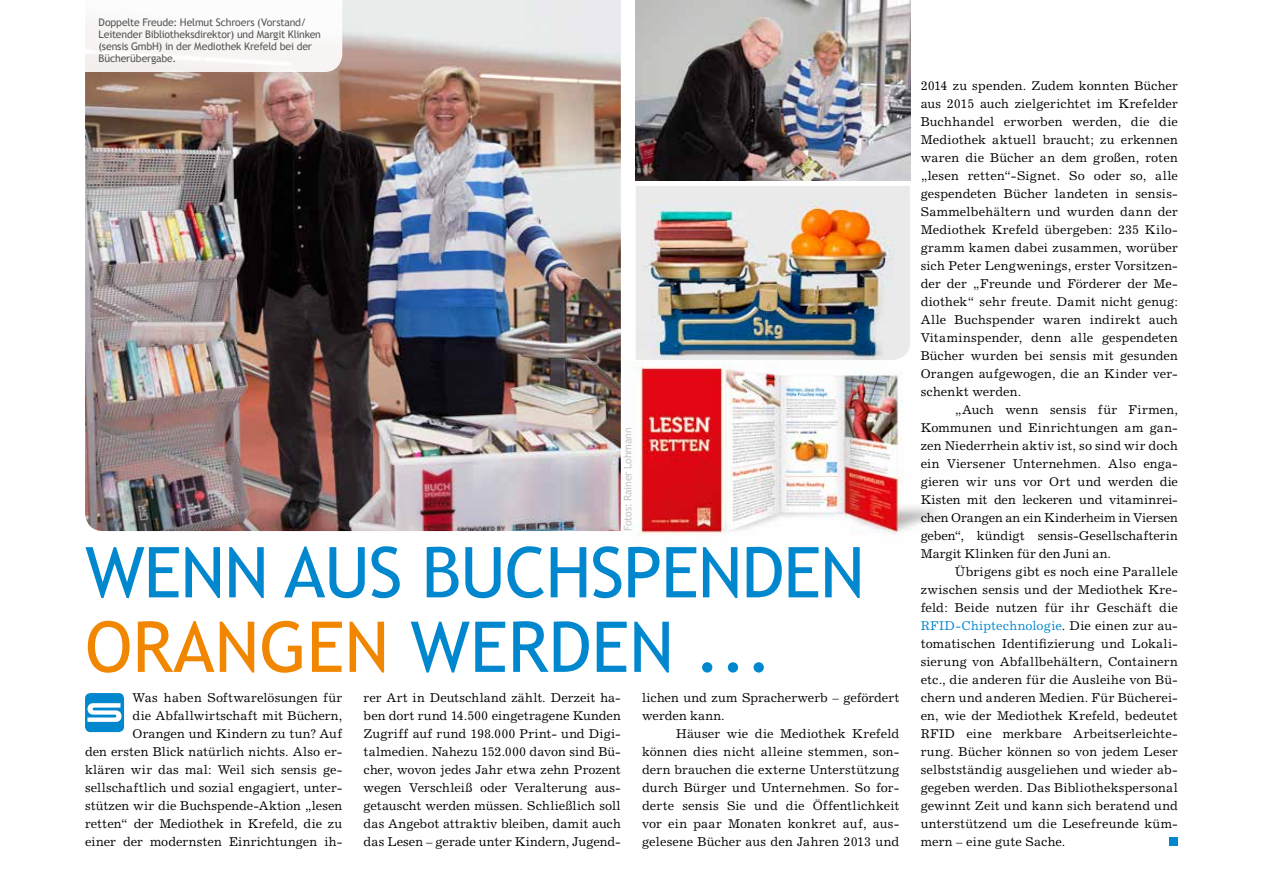
<style>
.page{position:relative;width:1263px;height:893px;background:#fff}
.page>*{position:absolute;margin:0;border:0;box-sizing:border-box;transform-origin:0 0}
.t1{font:70.2px/74.6px "Trebuchet MS";letter-spacing:-.015em;color:#0087ce}
.t2{font:12.75px/18px "Excelsior";letter-spacing:.01em;color:#000;text-align:justify}
.t3{font:10.5px/12px "Trebuchet MS";letter-spacing:-.015em;color:#575756}
.t4{font:10.5px "Trebuchet MS";letter-spacing:-.02em;color:#c6c6c6}
.s1{color:#f18700}
.s2{color:#0087ce}
</style>
<div class="page">
<img style="left:632px;top:363px;width:305px;height:173px">
<div style="left:85px;top:693px;width:39px;height:39px;background:#0087ce;border-radius:5px"></div>
<svg style="left:87px;top:703px;width:35px;height:19px"></svg>
<img style="left:636px;top:186px;width:274px;height:174px">
<div style="left:1169px;top:837px;width:9px;height:9px;background:#0087ce"></div>
<img style="left:636px;top:0;width:274px;height:180px">
<img style="left:85px;top:0;width:536px;height:531px">
<div style="left:85px;top:0;width:257px;height:72px;background:#f8f7f6"></div>
<p class="t3" style="left:99px;top:16px;width:224px">Doppelte Freude: Helmut Schroers (Vorstand/ Leitender Bibliotheksdirektor) und Margit Klinken (sensis GmbH) in der Mediothek Krefeld bei der Bücherübergabe.</p>
<p class="t4" style="left:622px;top:531px;width:105px;rotate:-90deg">Fotos: Rainer Lohmann</p>
<h1 class="t1" style="left:85px;top:536px;width:781px">WENN AUS BUCHSPENDEN<br><span class="s1">ORANGEN</span> WERDEN ...</h1>
<p class="t2" style="left:85px;top:689px;width:259px;text-align:right">Was haben Softwarelösungen für<br>die Abfallwirtschaft mit Büchern, Orangen und Kindern zu tun? Auf<br>den ersten Blick natürlich nichts. Also er&shy;klären wir das mal: Weil sich sensis ge&shy;sellschaftlich und sozial engagiert, unter&shy;stützen wir die Buchspende-Aktion „lesen retten“ der Mediothek in Krefeld, die zu einer der modernsten Einrichtungen ih-</p>
<p class="t2" style="left:364px;top:689px;width:259px">rer Art in Deutschland zählt. Derzeit ha&shy;ben dort rund 14.500 eingetragene Kunden Zugriff auf rund 198.000 Print- und Digi&shy;talmedien. Nahezu 152.000 davon sind Bü&shy;cher, wovon jedes Jahr etwa zehn Prozent wegen Verschleiß oder Veralterung aus&shy;getauscht werden müssen. Schließlich soll das Angebot attraktiv bleiben, damit auch das Lesen – gerade unter Kindern, Jugend-</p>
<p class="t2" style="left:642px;top:689px;width:259px">lichen und zum Spracherwerb – gefördert werden kann.</p>
<p class="t2" style="left:642px;top:725px;width:259px;text-indent:34px">Häuser wie die Mediothek Krefeld können dies nicht alleine stemmen, son&shy;dern brauchen die externe Unterstützung durch Bürger und Unternehmen. So for&shy;derte sensis Sie und die Öffentlichkeit vor ein paar Monaten konkret auf, aus&shy;gelesene Bücher aus den Jahren 2013 und</p>
<p class="t2" style="left:921px;top:77px;width:259px">2014 zu spenden. Zudem konnten Bücher aus 2015 auch zielgerichtet im Krefelder Buchhandel erworben werden, die die Mediothek aktuell braucht; zu erkennen waren die Bücher an dem großen, roten „lesen retten“-Signet. So oder so, alle gespendeten Bücher landeten in sensis-Sammelbehältern und wurden dann der Mediothek Krefeld übergeben: 235 Kilo&shy;gramm kamen dabei zusammen, worüber sich Peter Lengwenings, erster Vorsitzen&shy;der der „Freunde und Förderer der Me&shy;diothek“ sehr freute. Damit nicht genug:<br>Alle Buchspender waren indirekt auch Vitaminspender, denn alle gespendeten Bücher wurden bei sensis mit gesunden Orangen aufgewogen, die an Kinder ver&shy;schenkt werden.</p>
<p class="t2" style="left:921px;top:401px;width:259px;text-indent:34px">„Auch wenn sensis für Firmen, Kommunen und Einrichtungen am gan&shy;zen Niederrhein aktiv ist, so sind wir doch ein Viersener Unternehmen. Also enga&shy;gieren wir uns vor Ort und werden die Kisten mit den leckeren und vitaminrei&shy;chen Orangen an ein Kinderheim in Viersen geben“, kündigt sensis-Gesellschafterin Margit Klinken für den Juni an.</p>
<p class="t2" style="left:921px;top:563px;width:259px;text-indent:34px">Übrigens gibt es noch eine Parallele zwischen sensis und der Mediothek Kre&shy;feld: Beide nutzen für ihr Geschäft die <span class="s2">RFID-Chiptechnologie</span>. Die einen zur au&shy;tomatischen Identifizierung und Lokali&shy;sierung von Abfallbehältern, Containern etc., die anderen für die Ausleihe von Bü&shy;chern und anderen Medien. Für Bücherei&shy;en, wie der Mediothek Krefeld, bedeutet RFID eine merkbare Arbeitserleichte&shy;rung. Bücher können so von jedem Leser selbstständig ausgeliehen und wieder ab&shy;gegeben werden. Das Bibliothekspersonal gewinnt Zeit und kann sich beratend und unterstützend um die Lesefreunde küm&shy;mern – eine gute Sache.</p>
</div>
